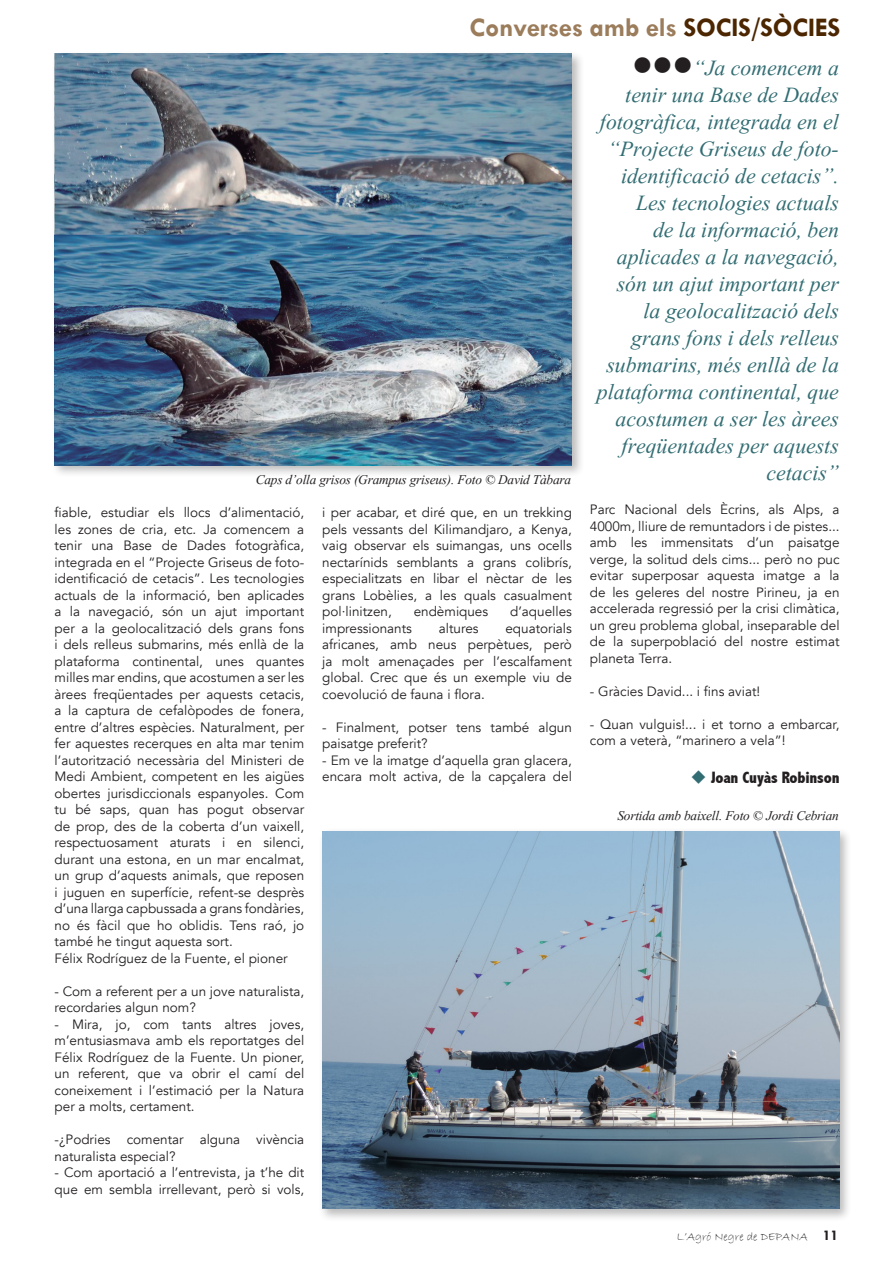
<style>
.page{position:relative;width:893px;height:1263px;background:#fff}
.page>*{position:absolute;margin:0;border:0;box-sizing:border-box;transform-origin:0 0}
.firma_foto{font:27px/27px "Vijaya";color:#326d73;text-align:right}
.t1{font:700 27px "Tw Cen";letter-spacing:-.01em;color:#9b7c5b}
.firma_foto-2{font:16.5px "Vijaya";letter-spacing:-.01em;color:#231f20}
.firma_foto-3{font:800 condensed 16.5px "Abadi";letter-spacing:-.01em;color:#231f20}
.firma_foto-4{font:13.5px/16.5px "Avenir";color:#231f20}
.t2{font:12px "Bradley Hand ITC";color:#231f20}
.s1{color:#4b2600}
.s2{color:#231f20}
.s3{color:#326d73}
.s4{font-family:"Tw Cen";font-weight:700;font-size:15px}
</style>
<div class="page">
<div style="left:319px;top:827px;width:533px;height:395px;background:#231f20;opacity:.3"></div>
<img style="left:322px;top:831px;width:518px;height:378px">
<div style="left:51px;top:50px;width:533px;height:428px;background:#231f20;opacity:.3"></div>
<img style="left:55px;top:54px;width:517px;height:411px">
<p class="t1" style="left:470px;top:11px;width:372px">Converses amb els <span class="s1">SOCIS/SÒCIES</span></p>
<p class="firma_foto-2" style="left:256px;top:467px;width:317px">Caps d’olla grisos (Grampus griseus). Foto © David Tàbara</p>
<p class="firma_foto-4" style="left:55px;top:505px;width:251px;text-align:justify">fiable, estudiar els llocs d’alimentació, les zones de cria, etc. Ja comencem a tenir una Base de Dades fotogràfica, integrada en el “Projecte Griseus de foto&shy;identificació de cetacis”. Les tecnologies actuals de la informació, ben aplicades a la navegació, són un ajut important per a la geolocalització dels grans fons i dels relleus submarins, més enllà de la plataforma continental, unes quantes milles mar endins, que acostumen a ser les àrees freqüentades per aquests cetacis, a la captura de cefalòpodes de fonera, entre d’altres espècies. Naturalment, per fer aquestes recerques en alta mar tenim l’autorització necessària del Ministeri de Medi Ambient, competent en les aigües obertes jurisdiccionals espanyoles. Com tu bé saps, quan has pogut observar de prop, des de la coberta d’un vaixell, respectuosament aturats i en silenci, durant una estona, en un mar encalmat, un grup d’aquests animals, que reposen i juguen en superfície, refent-se desprès d’una llarga capbussada a grans fondàries, no és fàcil que ho oblidis. Tens raó, jo també he tingut aquesta sort.</p>
<p class="firma_foto-4" style="left:55px;top:950px;width:235px">Félix Rodríguez de la Fuente, el pioner</p>
<p class="firma_foto-4" style="left:55px;top:983px;width:251px">- Com a referent per a un jove naturalista, recordaries algun nom?</p>
<p class="firma_foto-4" style="left:55px;top:1016px;width:251px;text-align:justify">- Mira, jo, com tants altres joves, m’entusiasmava amb els reportatges del Félix Rodríguez de la Fuente. Un pioner, un referent, que va obrir el camí del coneixement i l’estimació per la Natura per a molts, certament.</p>
<p class="firma_foto-4" style="left:55px;top:1132px;width:251px">-¿Podries comentar alguna vivència naturalista especial?</p>
<p class="firma_foto-4" style="left:55px;top:1165px;width:251px">- Com aportació a l’entrevista, ja t’he dit que em sembla irrellevant, però si vols,</p>
<p class="firma_foto-4" style="left:322px;top:505px;width:251px;text-align:justify">i per acabar, et diré que, en un trekking pels vessants del Kilimandjaro, a Kenya, vaig observar els suimangas, uns ocells nectarínids semblants a grans colibrís, especialitzats en libar el nèctar de les grans Lobèlies, a les quals casualment pol·linitzen,</p>
<p class="firma_foto-4" style="left:414px;top:604px;width:76px">endèmiques</p>
<p class="firma_foto-4" style="left:510px;top:604px;width:63px">d’aquelles</p>
<p class="firma_foto-4" style="left:322px;top:620px;width:251px;text-align:justify;text-indent:183px">equatorials africanes, amb neus perpètues, però ja molt amenaçades per l’escalfament global. Crec que és un exemple viu de coevolució de fauna i flora.</p>
<p class="firma_foto-4" style="left:322px;top:719px;width:251px">- Finalment, potser tens també algun paisatge preferit?</p>
<p class="firma_foto-4" style="left:322px;top:752px;width:251px">- Em ve la imatge d’aquella gran glacera, encara molt activa, de la capçalera del</p>
<p class="firma_foto-4" style="left:322px;top:620px;width:91px">impressionants</p>
<p class="firma_foto-4" style="left:439px;top:620px;width:41px">altures</p>
<p class="firma_foto" style="left:597px;top:51px;width:244px"><span class="s2">●●●</span>“Ja comencem a tenir una Base de Dades fotogràfica, integrada en el “Projecte Griseus de foto&shy;identificació de cetacis”.<br>Les tecnologies actuals<br>de la informació, ben aplicades a la navegació, són un ajut important per la geolocalització dels grans fons i dels relleus submarins, més enllà de la plataforma continental, que acostumen a ser les àrees freqüentades per aquests cetacis”</p>
<p class="firma_foto-4" style="left:590px;top:501px;width:251px;text-align:justify">Parc Nacional dels Ècrins, als Alps, a 4000m, lliure de remuntadors i de pistes... amb les immensitats d’un paisatge verge, la solitud dels cims... però no puc evitar superposar aquesta imatge a la de les geleres del nostre Pirineu, ja en accelerada regressió per la crisi climàtica, un greu problema global, inseparable del de la superpoblació del nostre estimat planeta Terra.</p>
<p class="firma_foto-4" style="left:590px;top:683px;width:172px">- Gràcies David... i fins aviat!</p>
<p class="firma_foto-4" style="left:590px;top:716px;width:251px">- Quan vulguis!... i et torno a embarcar, com a veterà, “marinero a vela”!</p>
<p class="firma_foto-3" style="left:691px;top:768px;width:151px"><span class="s3">◆</span> Joan Cuyàs Robinson</p>
<p class="firma_foto-2" style="left:617px;top:802px;width:223px">Sortida amb baixell. Foto © Jordi Cebrian</p>
<p class="t2" style="left:677px;top:1229px;width:163px">L’Agró Negre de DEPANA <span class="s4">11</span></p>
</div>
